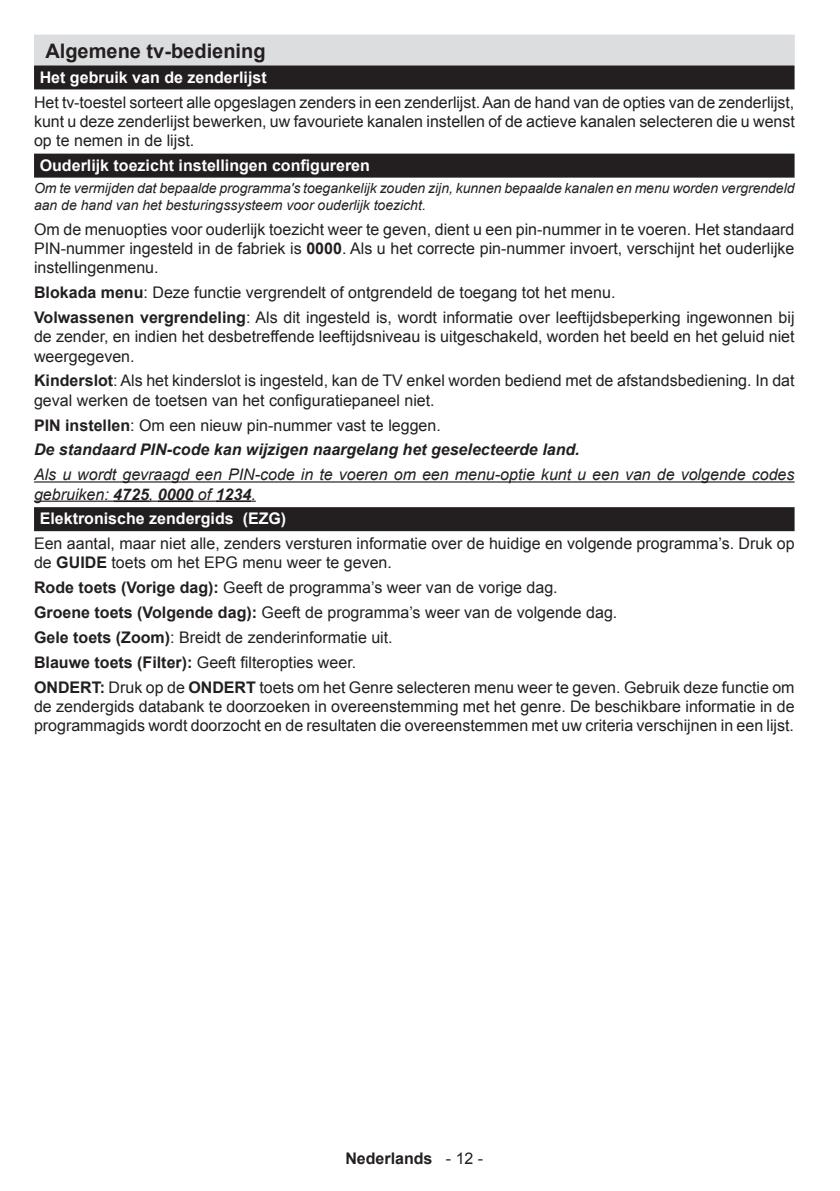
<style>
.page{position:relative;width:840px;height:1191px;background:#fff}
.page>*{position:absolute;margin:0;border:0;box-sizing:border-box;transform-origin:0 0}
.Heading{font:700 20px "Arial";color:#231f20}
.Body_text{font:16px/19.2px "Arial";color:#231f20;text-align:justify}
.Body_text-2{font:italic 16px/19.2px "Arial";color:#231f20}
.Heading_Siyah{font:700 16px "Arial";color:#fff}
.Body_text_bold{font:italic 700 16px "Arial";color:#231f20}
.t1{font:700 16px "Arial";color:#231f20}
.Body_text_note{font:italic 14px/16.8px "Arial";letter-spacing:-.005em;color:#231f20}
.s1{font-weight:700}
.s2{font-weight:400}
</style>
<div class="page">
<div style="left:34px;top:35px;width:760px;height:30px;background:#dcdddf"></div>
<div style="left:34px;top:65px;width:760px;height:24px;background:#231f20"></div>
<div style="left:34px;top:154px;width:760px;height:24px;background:#231f20"></div>
<hr style="left:34px;top:481px;width:760px;height:1px;background:#231f20">
<hr style="left:34px;top:500px;width:79px;height:2px;background:#231f20">
<hr style="left:113px;top:500px;width:36px;height:2px;background:#231f20">
<svg style="left:149px;top:500px;width:9px;height:2px"></svg>
<hr style="left:158px;top:500px;width:35px;height:2px;background:#231f20">
<hr style="left:193px;top:500px;width:22px;height:2px;background:#231f20">
<hr style="left:215px;top:500px;width:36px;height:2px;background:#231f20">
<div style="left:34px;top:507px;width:760px;height:24px;background:#231f20"></div>
<p class="Heading" style="left:45px;top:37px;width:222px">Algemene tv-bediening</p>
<p class="Heading_Siyah" style="left:40px;top:66px;width:228px">Het gebruik van de zenderlijst</p>
<p class="Body_text" style="left:34px;top:92px;width:762px">Het tv-toestel sorteert alle opgeslagen zenders in een zenderlijst. Aan de hand van de opties van de zenderlijst, kunt u deze zenderlijst bewerken, uw favouriete kanalen instellen of de actieve kanalen selecteren die u wenst op te nemen in de lijst.</p>
<p class="Heading_Siyah" style="left:40px;top:154px;width:331px">Ouderlijk toezicht instellingen configureren</p>
<p class="Body_text_note" style="left:34px;top:180px;width:761px">Om te vermijden dat bepaalde programma's toegankelijk zouden zijn, kunnen bepaalde kanalen en menu worden vergrendeld aan de hand van het besturingssysteem voor ouderlijk toezicht.</p>
<p class="Body_text" style="left:34px;top:220px;width:761px">Om de menuopties voor ouderlijk toezicht weer te geven, dient u een pin-nummer in te voeren. Het standaard PIN-nummer ingesteld in de fabriek is <span class="s1">0000</span>. Als u het correcte pin-nummer invoert, verschijnt het ouderlijke instellingenmenu.</p>
<p class="Body_text" style="left:34px;top:283px;width:582px"><span class="s1">Blokada menu</span>: Deze functie vergrendelt of ontgrendeld de toegang tot het menu.</p>
<p class="Body_text" style="left:34px;top:308px;width:761px"><span class="s1">Volwassenen vergrendeling</span>: Als dit ingesteld is, wordt informatie over leeftijdsbeperking ingewonnen bij de zender, en indien het desbetreffende leeftijdsniveau is uitgeschakeld, worden het beeld en het geluid niet weergegeven.</p>
<p class="Body_text" style="left:34px;top:371px;width:761px"><span class="s1">Kinderslot</span>: Als het kinderslot is ingesteld, kan de TV enkel worden bediend met de afstandsbediening. In dat geval werken de toetsen van het configuratiepaneel niet.</p>
<p class="Body_text" style="left:34px;top:415px;width:408px"><span class="s1">PIN instellen</span>: Om een nieuw pin-nummer vast te leggen.</p>
<p class="Body_text_bold" style="left:34px;top:439px;width:547px">De standaard PIN-code kan wijzigen naargelang het geselecteerde land.</p>
<p class="Body_text-2" style="left:34px;top:465px;width:761px">Als u wordt gevraagd een PIN-code in te voeren om een menu-optie kunt u een van de volgende codes gebruiken: <span class="s1">4725</span>, <span class="s1">0000</span> of <span class="s1">1234</span>.</p>
<p class="Heading_Siyah" style="left:40px;top:508px;width:248px">Elektronische zendergids (EZG)</p>
<p class="Body_text" style="left:34px;top:534px;width:761px">Een aantal, maar niet alle, zenders versturen informatie over de huidige en volgende programma’s. Druk op de <span class="s1">GUIDE</span> toets om het EPG menu weer te geven.</p>
<p class="Body_text" style="left:34px;top:578px;width:525px"><span class="s1">Rode toets (Vorige dag):</span> Geeft de programma’s weer van de vorige dag.</p>
<p class="Body_text" style="left:34px;top:603px;width:584px"><span class="s1">Groene toets (Volgende dag):</span> Geeft de programma’s weer van de volgende dag.</p>
<p class="Body_text" style="left:34px;top:628px;width:360px"><span class="s1">Gele toets (Zoom)</span>: Breidt de zenderinformatie uit.</p>
<p class="Body_text" style="left:34px;top:653px;width:323px"><span class="s1">Blauwe toets (Filter):</span> Geeft filteropties weer.</p>
<p class="Body_text" style="left:34px;top:678px;width:761px"><span class="s1">ONDERT:</span> Druk op de <span class="s1">ONDERT</span> toets om het Genre selecteren menu weer te geven. Gebruik deze functie om de zendergids databank te doorzoeken in overeenstemming met het genre. De beschikbare informatie in de programmagids wordt doorzocht en de resultaten die overeenstemmen met uw criteria verschijnen in een lijst.</p>
<p class="t1" style="left:345px;top:1148px;width:139px">Nederlands <span class="s2">- 12 -</span></p>
</div>
